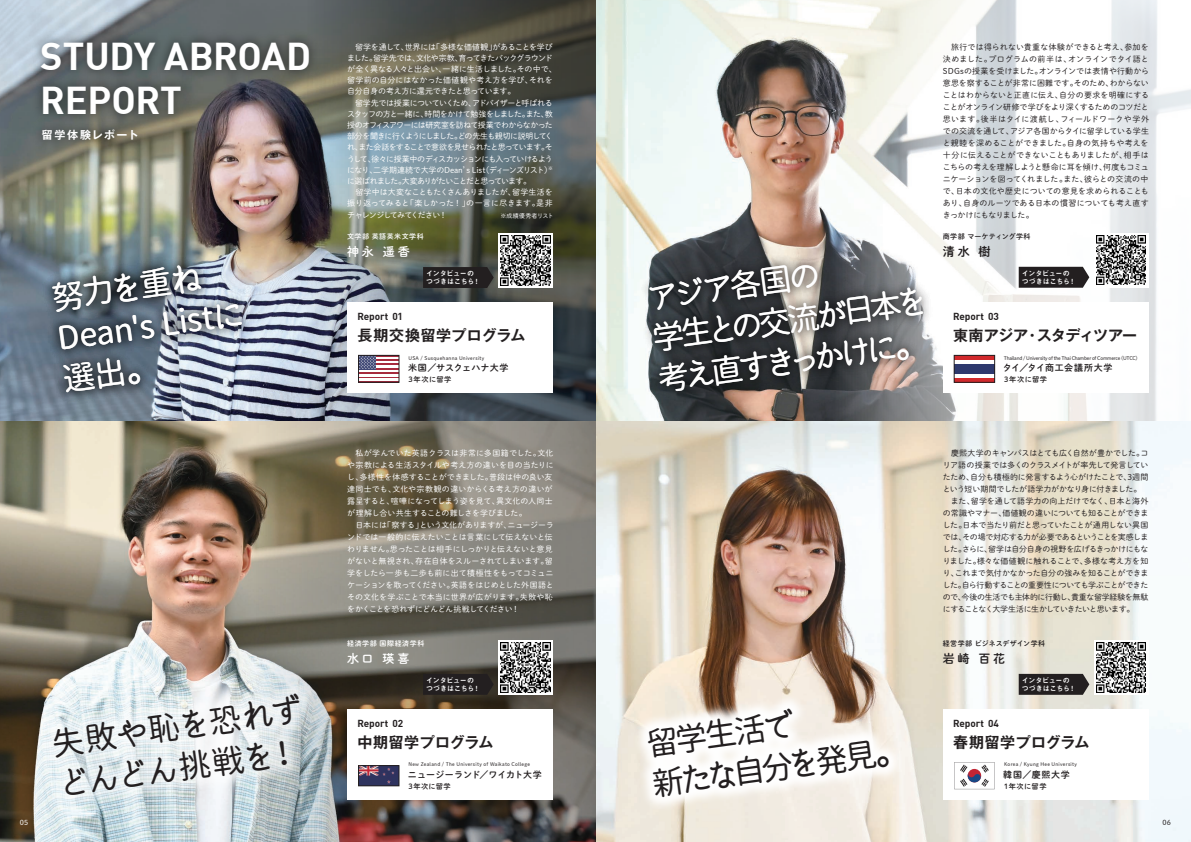
<style>
.page{position:relative;width:1191px;height:842px;background:#fff}
.page>*{position:absolute;margin:0;border:0;box-sizing:border-box;transform-origin:0 0}
.t1{font:700 38px/44px "DI Nbek";letter-spacing:-.01em;color:#fff}
.t2{font:32px/41px "irohamaru";color:#fff}
.t3{font:32px/41px "irohamaru";color:#231f20}
.t4{font:700 15px "Gothic MB101 Pro De";letter-spacing:.015em;color:#231f20}
.t5{font:700 15px "Gothic MB101 Pro De";letter-spacing:-.045em;color:#231f20}
.t6{font:12px "Shuei M Go Std B";letter-spacing:.24em;color:#fff}
.t7{font:12px "Shuei M Go Std B";color:#231f20}
.t8{font:700 11px "Gothic MB101 Pro De";letter-spacing:.11em;color:#fff}
.t9{font:700 10px "DI Nbek";letter-spacing:-.01em;color:#231f20}
.t10{font:9px "Shuei M Go Std B";letter-spacing:-.015em;color:#231f20}
.t11{font:9px "Shuei M Go Std B";letter-spacing:.07em;color:#231f20}
.t12{font:9px "Shuei M Go Std B";letter-spacing:.005em;color:#231f20}
.t13{font:9px "Shuei M Go Std B";letter-spacing:.04em;color:#231f20}
.t14{font:8px/12px "Shuei M Go Std L";letter-spacing:-.035em;color:#231f20}
.t15{font:8px/11.2px "Shuei M Go Std L";letter-spacing:-.06em;color:#fff}
.t16{font:8px/12px "Shuei M Go Std L";letter-spacing:-.015em;color:#fff}
.t17{font:7.2px "Shuei M Go Std B";letter-spacing:.07em;color:#231f20}
.t18{font:7px/8px "Midashi Go Pro MB31";letter-spacing:-.03em;color:#fff}
.t19{font:7px "Shuei M Go Std B";letter-spacing:.035em;color:#231f20}
.t20{font:7px "Shuei M Go Std B";letter-spacing:.08em;color:#fff}
.t21{font:7px "Shuei M Go Std L";color:#fff}
.t22{font:7px "Shuei M Go Std L";color:#231f20}
.t23{font:6px "Shuei M Go Std L";letter-spacing:.015em;color:#fff}
.t24{font:5px "Shuei M Go Std L";letter-spacing:.045em;color:#231f20}
.t25{font:5px "Shuei M Go Std L";letter-spacing:-.04em;color:#231f20}
</style>
<div class="page">
<img style="left:0;top:0;width:1191px;height:842px">
<svg style="left:831px;top:0;width:360px;height:421px"></svg>
<div style="left:942px;top:302px;width:206px;height:91px;background:#fff"></div>
<img style="left:305px;top:0;width:290px;height:421px">
<svg style="left:252px;top:421px;width:343px;height:421px;background:#777166"></svg>
<div style="left:347px;top:709px;width:206px;height:90px;background:#fff"></div>
<div style="left:347px;top:302px;width:206px;height:91px;background:#fff"></div>
<div style="left:942px;top:709px;width:206px;height:90px;background:#fff"></div>
<img style="left:27px;top:136px;width:127px;height:21px">
<img style="left:25px;top:22px;width:310px;height:114px">
<svg style="left:1018px;top:267px;width:71px;height:21px"></svg>
<svg style="left:1093px;top:233px;width:55px;height:55px"></svg>
<svg style="left:1018px;top:674px;width:71px;height:21px"></svg>
<svg style="left:1093px;top:640px;width:55px;height:55px"></svg>
<img style="left:35px;top:241px;width:233px;height:175px">
<img style="left:5px;top:648px;width:351px;height:194px">
<hr style="left:358px;top:359px;width:41px;height:3px;background:#a62b3e">
<hr style="left:358px;top:376px;width:41px;height:2px;background:#a62b3e">
<hr style="left:358px;top:372px;width:41px;height:2px;background:#a62b3e">
<hr style="left:358px;top:364px;width:41px;height:2px;background:#a62b3e">
<hr style="left:358px;top:368px;width:41px;height:2px;background:#a62b3e">
<div style="left:358px;top:355px;width:18px;height:15px;background:#404875"></div>
<svg style="left:360px;top:357px;width:16px;height:12px"></svg>
<div style="left:358px;top:355px;width:41px;height:27px;border:1px solid #231f20"></div>
<svg style="left:423px;top:267px;width:71px;height:21px"></svg>
<svg style="left:498px;top:233px;width:55px;height:55px"></svg>
<svg style="left:423px;top:674px;width:71px;height:21px"></svg>
<svg style="left:498px;top:640px;width:55px;height:55px"></svg>
<img style="left:360px;top:767px;width:37px;height:17px">
<div style="left:358px;top:765px;width:41px;height:21px;border:1px solid #231f20"></div>
<svg style="left:954px;top:762px;width:40px;height:27px"></svg>
<div style="left:954px;top:355px;width:40px;height:5px;background:#d1292c"></div>
<div style="left:954px;top:364px;width:40px;height:9px;background:#2e396e"></div>
<hr style="left:954px;top:378px;width:40px;height:4px;background:#d1292c">
<div style="left:954px;top:355px;width:40px;height:27px;border:1px solid #231f20"></div>
<img style="left:501px;top:236px;width:49px;height:49px">
<img style="left:501px;top:643px;width:49px;height:49px">
<img style="left:1096px;top:236px;width:49px;height:49px">
<img style="left:1096px;top:643px;width:49px;height:49px">
<img style="left:600px;top:650px;width:338px;height:192px">
<img style="left:629px;top:229px;width:322px;height:187px">
<h1 class="t1" style="left:40px;top:32px;width:272px">STUDY ABROAD<br>REPORT</h1>
<h3 class="t8" style="left:42px;top:126px;width:98px">留学体験レポート</h3>
<h2 class="t2" style="left:49px;top:277px;width:190px;rotate:-8deg">努力を重ね<br>Dean's Listに選出。</h2>
<h2 class="t3" style="left:49px;top:723px;width:255px;rotate:-8deg">失敗や恥を恐れずどんどん挑戦を！</h2>
<p class="t15" style="left:347px;top:41px;width:211px">　留学を通して、世界には「多様な価値観」があることを学びました。留学先では、文化や宗教、育ってきたバックグラウンドが全く異なる人々と出会い、一緒に生活しました。その中で、留学前の自分にはなかった価値観や考え方を学び、それを自分自身の考え方に還元できたと思っています。<br>　留学先では授業についていくため、アドバイザーと呼ばれるスタッフの方と一緒に、時間をかけて勉強をしました。また、教授のオフィスアワーには研究室を訪ねて授業でわからなかった部分を聞きに行くようにしました。どの先生も親切に説明してくれ、また会話をすることで意欲を見せられたと思っています。そうして、徐々に授業中のディスカッションにも入っていけるようになり、二学期連続で大学のDean’s List（ディーンズリスト）<sup>※</sup>に選ばれました。大変ありがたいことだと思っています。<br>　留学中は大変なこともたくさんありましたが、留学生活を振り返ってみると「楽しかった！」の一言に尽きます。是非チャレンジしてみてください！</p>
<p class="t23" style="left:500px;top:211px;width:55px">※成績優秀者リスト</p>
<p class="t20" style="left:347px;top:231px;width:86px">文学部 英語英米文学科　</p>
<h3 class="t6" style="left:347px;top:243px;width:64px">神永 遥香</h3>
<p class="t9" style="left:357px;top:310px;width:47px">Report 01</p>
<p class="t18" style="left:426px;top:269px;width:56px">インタビューのつづきはこちら！</p>
<h3 class="t4" style="left:357px;top:323px;width:169px">長期交換留学プログラム</h3>
<p class="t24" style="left:408px;top:354px;width:77px">USA / Susquehanna University</p>
<p class="t12" style="left:408px;top:361px;width:102px">米国／サスクェハナ大学</p>
<p class="t17" style="left:408px;top:374px;width:44px">3年次に留学</p>
<p class="t16" style="left:347px;top:447px;width:208px">　私が学んでいた英語クラスは非常に多国籍でした。文化や宗教による生活スタイルや考え方の違いを目の当たりにし、多様性を体感することができました。普段は仲の良い友達同士でも、文化や宗教観の違いからくる考え方の違いが露呈すると、喧嘩になってしまう姿を見て、異文化の人同士が理解し合い共生することの難しさを学びました。<br>　日本には「察する」という文化がありますが、ニュージーランドでは一般的に伝えたいことは言葉にして伝えないと伝わりません。思ったことは相手にしっかりと伝えないと意見がないと無視され、存在自体をスルーされてしまいます。留学をしたら一歩も二歩も前に出て積極性をもってコミュニケーションを取ってください。英語をはじめとした外国語とその文化を学ぶことで本当に世界が広がります。失敗や恥をかくことを恐れずにどんどん挑戦してください！</p>
<p class="t20" style="left:347px;top:638px;width:79px">経済学部 国際経済学科</p>
<h3 class="t6" style="left:347px;top:649px;width:64px">水口 瑛喜</h3>
<p class="t9" style="left:357px;top:717px;width:47px">Report 02</p>
<p class="t18" style="left:426px;top:676px;width:56px">インタビューのつづきはこちら！</p>
<h3 class="t4" style="left:357px;top:730px;width:138px">中期留学プログラム</h3>
<p class="t24" style="left:408px;top:761px;width:123px">New Zealand / The University of Waikato College</p>
<p class="t10" style="left:408px;top:768px;width:136px">ニュージーランド／ワイカト大学</p>
<p class="t17" style="left:408px;top:781px;width:44px">3年次に留学</p>
<h2 class="t2" style="left:644px;top:277px;width:280px;rotate:-8deg">アジア各国の<br>学生との交流が日本を考え直すきっかけに。</h2>
<p class="t14" style="left:942px;top:40px;width:208px;text-align:justify">　旅行では得られない貴重な体験ができると考え、参加を決めました。プログラムの前半は、オンラインでタイ語とSDGsの授業を受けました。オンラインでは表情や行動から意思を察することが非常に困難です。そのため、わからないことはわからないと正直に伝え、自分の要求を明確にすることがオンライン研修で学びをより深くするためのコツだと思います。後半はタイに渡航し、フィールドワークや学外での交流を通して、アジア各国からタイに留学している学生と親睦を深めることができました。自身の気持ちや考えを十分に伝えることができないこともありましたが、相手はこちらの考えを理解しようと懸命に耳を傾け、何度もコミュニケーションを図ってくれました。また、彼らとの交流の中で、日本の文化や歴史についての意見を求められることもあり、自身のルーツである日本の慣習についても考え直すきっかけにもなりました。</p>
<p class="t19" style="left:942px;top:231px;width:89px">商学部 マーケティング学科</p>
<h3 class="t7" style="left:942px;top:243px;width:49px">清水 樹</h3>
<p class="t9" style="left:953px;top:310px;width:47px">Report 03</p>
<p class="t18" style="left:1021px;top:269px;width:56px">インタビューのつづきはこちら！</p>
<h3 class="t5" style="left:953px;top:323px;width:186px">東南アジア・スタディツアー</h3>
<p class="t25" style="left:1003px;top:354px;width:135px">Thailand / University of the Thai Chamber of Commerce (UTCC)</p>
<p class="t11" style="left:1002px;top:361px;width:111px">タイ／タイ商工会議所大学</p>
<p class="t17" style="left:1004px;top:374px;width:44px">3年次に留学</p>
<h2 class="t3" style="left:644px;top:723px;width:258px;rotate:-8deg">留学生活で<br>新たな自分を発見。</h2>
<p class="t14" style="left:942px;top:447px;width:207px">　慶熙大学のキャンパスはとても広く自然が豊かでした。コリア語の授業では多くのクラスメイトが率先して発言していたため、自分も積極的に発言するよう心がけたことで、3週間という短い期間でしたが語学力がかなり身に付きました。　また、留学を通して語学力の向上だけでなく、日本と海外の常識やマナー、価値観の違いについても知ることができました。日本で当たり前だと思っていたことが通用しない異国では、その場で対応する力が必要であるということを実感しました。さらに、留学は自分自身の視野を広げるきっかけにもなりました。様々な価値観に触れることで、多様な考え方を知り、これまで気付かなかった自分の強みを知ることができました。自ら行動することの重要性についても学ぶことができたので、今後の生活でも主体的に行動し、貴重な留学経験を無駄にすることなく大学生活に生かしていきたいと思います。</p>
<p class="t19" style="left:942px;top:638px;width:104px">経営学部 ビジネスデザイン学科</p>
<h3 class="t7" style="left:942px;top:649px;width:64px">岩崎 百花</h3>
<p class="t9" style="left:953px;top:717px;width:47px">Report 04</p>
<p class="t18" style="left:1021px;top:676px;width:56px">インタビューのつづきはこちら！</p>
<h3 class="t4" style="left:953px;top:730px;width:138px">春期留学プログラム</h3>
<p class="t24" style="left:1004px;top:761px;width:74px">Korea / Kyung Hee University</p>
<p class="t13" style="left:1003px;top:768px;width:68px">韓国／慶煕大学</p>
<p class="t17" style="left:1004px;top:781px;width:44px">1年次に留学</p>
<p class="t21" style="left:20px;top:817px;width:10px">05</p>
<p class="t22" style="left:1162px;top:817px;width:10px">06</p>
</div>
